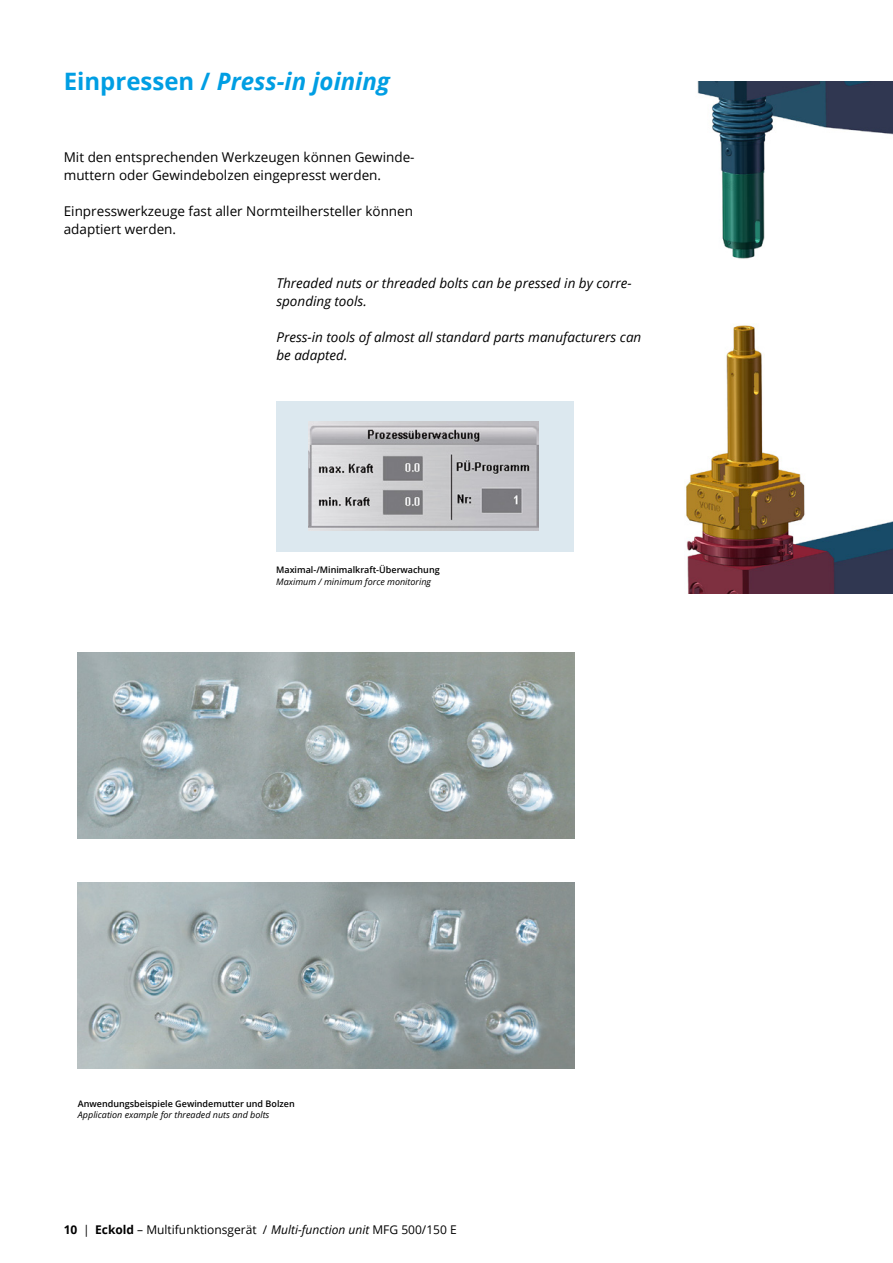
<style>
.page{position:relative;width:893px;height:1263px;background:#fff}
.page>*{position:absolute;margin:0;border:0;box-sizing:border-box;transform-origin:0 0}
.t1{font:italic 700 24px "Open Sans";color:#009ee3}
.t2{font:13.5px/18px "Open Sans";color:#000}
.t3{font:italic 13.5px/18px "Open Sans";color:#000}
.t4{font:12px "Open Sans";color:#000}
.t5{font:600 9px "Open Sans";color:#000}
.t6{font:italic 9px "Open Sans";color:#000}
.s1{font-style:normal}
.s2{font-weight:700}
.s3{font-style:italic}
</style>
<div class="page">
<img style="left:686px;top:81px;width:207px;height:513px">
<img style="left:78px;top:652px;width:496px;height:186px">
<img style="left:78px;top:882px;width:496px;height:187px">
<div style="left:276px;top:401px;width:298px;height:151px;background:#dce8ef"></div>
<img style="left:309px;top:421px;width:230px;height:110px">
<h1 class="t1" style="left:64px;top:65px;width:328px"><span class="s1">Einpressen /</span> Press-in joining</h1>
<p class="t2" style="left:64px;top:148px;width:352px">Mit den entsprechenden Werkzeugen können Gewinde&shy;muttern oder Gewindebolzen eingepresst werden.</p>
<p class="t2" style="left:64px;top:202px;width:351px">Einpresswerkzeuge fast aller Normteilhersteller können adaptiert werden.</p>
<p class="t3" style="left:276px;top:274px;width:357px">Threaded nuts or threaded bolts can be pressed in by corre&shy;sponding tools.</p>
<p class="t3" style="left:276px;top:328px;width:366px">Press-in tools of almost all standard parts manufacturers can be adapted.</p>
<p class="t5" style="left:276px;top:564px;width:165px">Maximal-/Minimalkraft-Überwachung</p>
<p class="t6" style="left:276px;top:576px;width:156px">Maximum / minimum force monitoring</p>
<p class="t5" style="left:78px;top:1098px;width:218px">Anwendungsbeispiele Gewindemutter und Bolzen</p>
<p class="t6" style="left:78px;top:1109px;width:193px">Application example for threaded nuts and bolts</p>
<p class="t4" style="left:64px;top:1221px;width:394px"><span class="s2">10</span> | <span class="s2">Eckold</span> – Multifunktionsgerät / <span class="s3">Multi-function unit</span> MFG 500/150 E</p>
</div>
